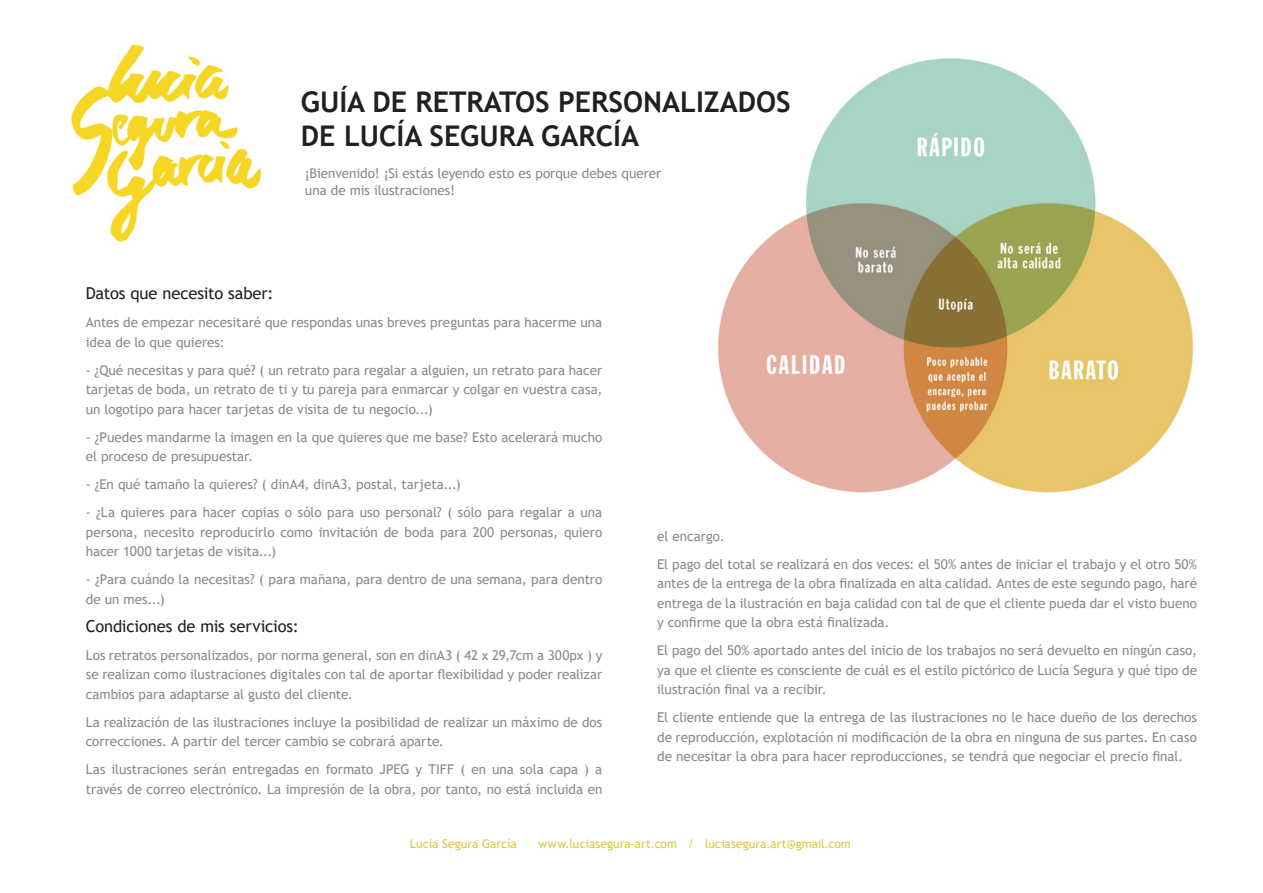
<style>
.page{position:relative;width:1263px;height:893px;background:#fff}
.page>*{position:absolute;margin:0;border:0;box-sizing:border-box;transform-origin:0 0}
.t1{font:700 28.5px "Trebuchet MS";color:#231f20}
.t2{font:16.5px "Trebuchet MS";letter-spacing:-.005em;color:#231f20}
.t3{font:13.5px/19.5px "Trebuchet MS";color:#87898c;text-align:justify}
.t4{font:12px "Trebuchet MS";letter-spacing:.01em;color:#e0c33b}
</style>
<div class="page">
<img style="left:71px;top:44px;width:191px;height:198px">
<img style="left:718px;top:58px;width:475px;height:435px">
<p class="t1" style="left:301px;top:84px;width:491px">GUÍA DE RETRATOS PERSONALIZADOS</p>
<p class="t1" style="left:301px;top:118px;width:340px">DE LUCÍA SEGURA GARCÍA</p>
<p class="t3" style="left:305px;top:164px;width:358px">¡Bienvenido! ¡Si estás leyendo esto es porque debes querer</p>
<p class="t3" style="left:305px;top:180px;width:152px">una de mis ilustraciones!</p>
<p class="t2" style="left:86px;top:283px;width:189px">Datos que necesito saber:</p>
<p class="t3" style="left:86px;top:313px;width:518px">Antes de empezar necesitaré que respondas unas breves preguntas para hacerme una idea de lo que quieres:</p>
<p class="t3" style="left:86px;top:360px;width:518px">- ¿Qué necesitas y para qué? ( un retrato para regalar a alguien, un retrato para hacer tarjetas de boda, un retrato de ti y tu pareja para enmarcar y colgar en vuestra casa, un logotipo para hacer tarjetas de visita de tu negocio...)</p>
<p class="t3" style="left:86px;top:427px;width:518px">- ¿Puedes mandarme la imagen en la que quieres que me base? Esto acelerará mucho el proceso de presupuestar.</p>
<p class="t3" style="left:86px;top:475px;width:377px">- ¿En qué tamaño la quieres? ( dinA4, dinA3, postal, tarjeta...)</p>
<p class="t3" style="left:86px;top:503px;width:518px">- ¿La quieres para hacer copias o sólo para uso personal? ( sólo para regalar a una persona, necesito reproducirlo como invitación de boda para 200 personas, quiero hacer 1000 tarjetas de visita...)</p>
<p class="t3" style="left:86px;top:570px;width:518px">- ¿Para cuándo la necesitas? ( para mañana, para dentro de una semana, para dentro de un mes...)</p>
<p class="t2" style="left:86px;top:615px;width:215px">Condiciones de mis servicios:</p>
<p class="t3" style="left:86px;top:645px;width:518px">Los retratos personalizados, por norma general, son en dinA3 ( 42 x 29,7cm a 300px ) y se realizan como ilustraciones digitales con tal de aportar flexibilidad y poder realizar cambios para adaptarse al gusto del cliente.</p>
<p class="t3" style="left:86px;top:712px;width:518px">La realización de las ilustraciones incluye la posibilidad de realizar un máximo de dos correcciones. A partir del tercer cambio se cobrará aparte.</p>
<p class="t3" style="left:86px;top:760px;width:518px">Las ilustraciones serán entregadas en formato JPEG y TIFF ( en una sola capa ) a través de correo electrónico. La impresión de la obra, por tanto, no está incluida en</p>
<p class="t3" style="left:657px;top:526px;width:69px">el encargo.</p>
<p class="t3" style="left:657px;top:554px;width:541px">El pago del total se realizará en dos veces: el 50% antes de iniciar el trabajo y el otro 50% antes de la entrega de la obra finalizada en alta calidad. Antes de este segundo pago, haré entrega de la ilustración en baja calidad con tal de que el cliente pueda dar el visto bueno y confirme que la obra está finalizada.</p>
<p class="t3" style="left:657px;top:641px;width:541px">El pago del 50% aportado antes del inicio de los trabajos no será devuelto en ningún caso, ya que el cliente es consciente de cuál es el estilo pictórico de Lucía Segura y qué tipo de ilustración final va a recibir.</p>
<p class="t3" style="left:657px;top:708px;width:541px">El cliente entiende que la entrega de las ilustraciones no le hace dueño de los derechos de reproducción, explotación ni modificación de la obra en ninguna de sus partes. En caso de necesitar la obra para hacer reproducciones, se tendrá que negociar el precio final.</p>
<p class="t4" style="left:410px;top:836px;width:108px">Lucía Segura García</p>
<p class="t4" style="left:538px;top:836px;width:314px">www.luciasegura-art.com / luciasegura.art@gmail.com</p>
</div>
